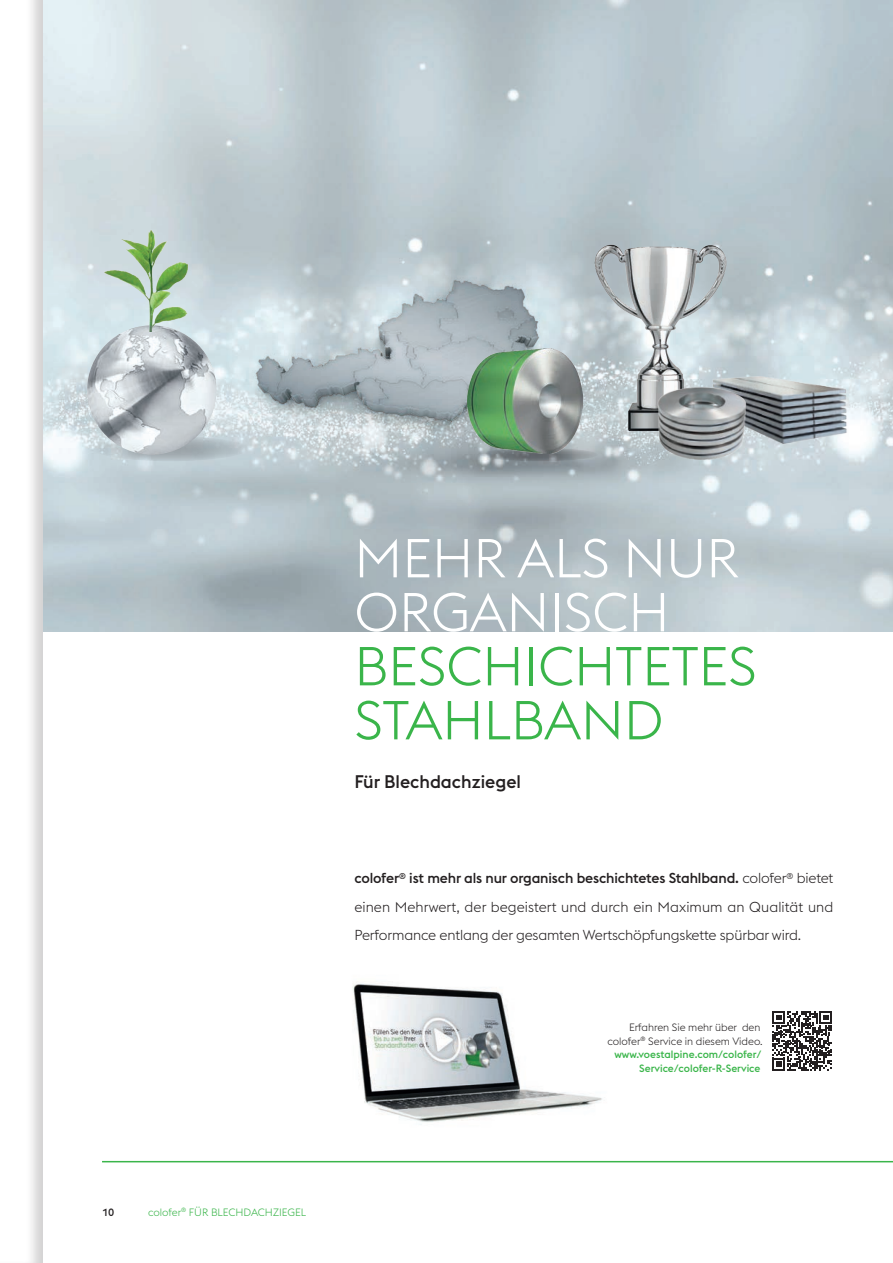
<style>
.page{position:relative;width:893px;height:1263px;background:#fff}
.page>*{position:absolute;margin:0;border:0;box-sizing:border-box;transform-origin:0 0}
.t1{font:300 54px/54px "voestalpine";color:#3ab54a}
.t2{font:300 54px/54px "voestalpine";color:#fff}
.t3{font:500 18px "voestalpine";color:#231f20}
.t4{font:300 14.25px/28.5px "voestalpine";letter-spacing:-.01em;color:#231f20;text-align:justify}
.t5{font:500 10.5px/13.5px "voestalpine";color:#3ab54a;text-align:right}
.t6{font:300 10.5px "voestalpine";color:#3ab54a}
.t7{font:500 10.5px "voestalpine";color:#231f20}
.s1{font-weight:500}
.s2{font-weight:300;color:#231f20}
</style>
<div class="page">
<hr style="left:102px;top:1161px;width:791px;height:1px;background:#3ab54a">
<img style="left:45px;top:0;width:848px;height:631px">
<img style="left:561px;top:220px;width:193px;height:230px">
<img style="left:701px;top:368px;width:149px;height:83px">
<img style="left:628px;top:371px;width:152px;height:104px">
<img style="left:246px;top:266px;width:306px;height:180px">
<svg style="left:480px;top:448px;width:118px;height:13px"></svg>
<img style="left:468px;top:348px;width:114px;height:106px">
<svg style="left:92px;top:436px;width:157px;height:25px;background:#b2bec3"></svg>
<img style="left:98px;top:220px;width:116px;height:112px">
<svg style="left:87px;top:325px;width:129px;height:130px;background:#bec4c8"></svg>
<img style="left:352px;top:982px;width:250px;height:143px">
<svg style="left:772px;top:1011px;width:60px;height:59px"></svg>
<div style="left:0;top:0;width:45px;height:1263px;background:#231f20;opacity:.2"></div>
<h1 class="t2" style="left:354px;top:531px;width:386px">MEHR ALS NUR<br>ORGANISCH</h1>
<h1 class="t1" style="left:354px;top:639px;width:404px">BESCHICHTETES<br>STAHLBAND</h1>
<p class="t3" style="left:354px;top:771px;width:168px">Für Blechdachziegel</p>
<p class="t4" style="left:354px;top:864px;width:481px"><span class="s1">colofer</span><sup>®</sup> <span class="s1">ist mehr als nur organisch beschichtetes Stahlband.</span> colofer<sup>®</sup> bietet einen Mehrwert, der begeistert und durch ein Maximum an Qualität und Performance entlang der gesamten Wertschöpfungskette spürbar wird.</p>
<p class="t5" style="left:607px;top:1020px;width:157px"><span class="s2">Erfahren Sie mehr über den colofer</span><sup>®</sup> <span class="s2">Service in diesem Video. </span>www.voestalpine.com/colofer/<br>Service/colofer-R-Service</p>
<p class="t7" style="left:102px;top:1205px;width:14px">10</p>
<p class="t6" style="left:148px;top:1206px;width:159px">colofer<sup>®</sup> FÜR BLECHDACHZIEGEL</p>
</div>
